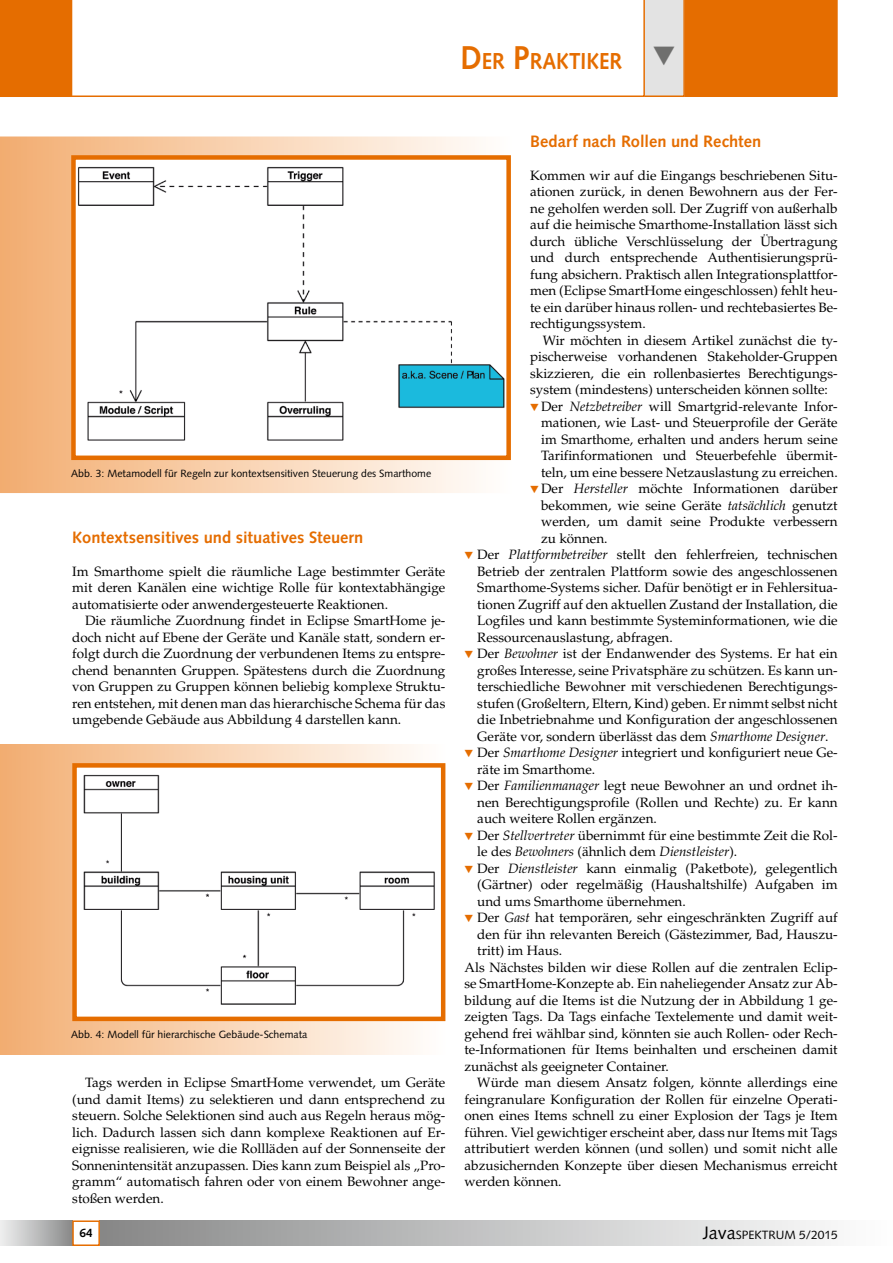
<style>
.page{position:relative;width:893px;height:1263px;background:#fff}
.page>*{position:absolute;margin:0;border:0;box-sizing:border-box;transform-origin:0 0}
.t1{font:700 23.1px "Syntax";color:#e56d00;scale:.9 1}
.t2{font:700 16.5px "Syntax";color:#e56d00}
.t3{font:13.5px/16.5px "Palatino";color:#000;text-align:justify}
.t4{font:italic 13.5px "Palatino";color:#000}
.t5{font:12px "Syntax";color:#000}
.t6{font:700 12px "Syntax";color:#000}
.t7{font:10.5px "Syntax";color:#000}
.s1{font-size:33px}
.s2{font-family:"European Pi Three";font-size:10.5px;color:#e56d00}
.s3{font-style:italic}
.s4{font-style:normal}
.s5{font-size:18px}
</style>
<div class="page">
<div style="left:0;top:1220px;width:72px;height:26px;background:linear-gradient(to right,#f0f0f0,#8c8d8d)"></div>
<div style="left:100px;top:1220px;width:793px;height:26px;background:linear-gradient(to right,#888989,#fff)"></div>
<div style="left:72px;top:1220px;width:28px;height:26px;border:2px solid #e56d00"></div>
<svg style="left:72px;top:0;width:571px;height:97px"></svg>
<div style="left:0;top:0;width:72px;height:97px;background:#e56d00"></div>
<svg style="left:0;top:136px;width:511px;height:357px;background:#f6c79f"></svg>
<img style="left:76px;top:160px;width:430px;height:291px">
<div style="left:71px;top:155px;width:440px;height:305px;border:4px solid #e56d00"></div>
<div style="left:0;top:745px;width:445px;height:309px;background:linear-gradient(to right,#f3ad71,#fffefc)"></div>
<img style="left:77px;top:768px;width:363px;height:248px">
<div style="left:72px;top:763px;width:373px;height:258px;border:4px solid #e56d00"></div>
<svg style="left:643px;top:0;width:195px;height:97px;background:#e4842d"></svg>
<h1 class="t1" style="left:460px;top:48px;width:181px"><span class="s1">D</span>ER <span class="s1">P</span>RAKTIKER</h1>
<p class="t7" style="left:71px;top:467px;width:362px">Abb. 3: Metamodell für Regeln zur kontextsensitiven Steuerung des Smarthome</p>
<p class="t2" style="left:72px;top:527px;width:293px">Kontextsensitives und situatives Steuern</p>
<p class="t3" style="left:72px;top:563px;width:375px">Im Smarthome spielt die räumliche Lage bestimmter Geräte mit deren Kanälen eine wichtige Rolle für kontextabhängige automatisierte oder anwendergesteuerte Reaktionen.</p>
<p class="t3" style="left:72px;top:612px;width:375px;text-indent:13px">Die räumliche Zuordnung findet in Eclipse SmartHome je&shy;doch nicht auf Ebene der Geräte und Kanäle statt, sondern er&shy;folgt durch die Zuordnung der verbundenen Items zu entspre&shy;chend benannten Gruppen. Spätestens durch die Zuordnung von Gruppen zu Gruppen können beliebig komplexe Struktu&shy;ren entstehen, mit denen man das hierarchische Schema für das umgebende Gebäude aus Abbildung 4 darstellen kann.</p>
<p class="t7" style="left:71px;top:1028px;width:238px">Abb. 4: Modell für hierarchische Gebäude-Schemata</p>
<p class="t3" style="left:72px;top:1074px;width:375px;text-indent:13px">Tags werden in Eclipse SmartHome verwendet, um Geräte (und damit Items) zu selektieren und dann entsprechend zu steuern. Solche Selektionen sind auch aus Regeln heraus mög&shy;lich. Dadurch lassen sich dann komplexe Reaktionen auf Er&shy;eignisse realisieren, wie die Rollläden auf der Sonnenseite der Sonnenintensität anzupassen. Dies kann zum Beispiel als „Pro&shy;gramm“ automatisch fahren oder von einem Bewohner ange&shy;stoßen werden.</p>
<p class="t2" style="left:530px;top:131px;width:233px">Bedarf nach Rollen und Rechten</p>
<p class="t3" style="left:530px;top:167px;width:309px">Kommen wir auf die Eingangs beschriebenen Situ&shy;ationen zurück, in denen Bewohnern aus der Fer&shy;ne geholfen werden soll. Der Zugriff von außerhalb auf die heimische Smarthome-Installation lässt sich durch übliche Verschlüsselung der Übertragung und durch entsprechende Authentisierungsprü&shy;fung absichern. Praktisch allen Integrationsplattfor&shy;men (Eclipse SmartHome eingeschlossen) fehlt heu&shy;te ein darüber hinaus rollen- und rechtebasiertes Be&shy;rechtigungssystem.</p>
<p class="t3" style="left:543px;top:332px;width:296px">Wir möchten in diesem Artikel zunächst die ty-</p>
<p class="t3" style="left:530px;top:348px;width:309px">pischerweise vorhandenen Stakeholder-Gruppen</p>
<p class="t3" style="left:530px;top:365px;width:309px">skizzieren, die ein rollenbasiertes Berechtigungs-</p>
<p class="t3" style="left:530px;top:381px;width:299px">system (mindestens) unterscheiden können sollte:</p>
<p class="t3" style="left:530px;top:398px;width:309px"><span class="s2">H</span> Der <span class="s3">Netzbetreiber</span> will Smartgrid-relevante Infor-</p>
<p class="t3" style="left:541px;top:414px;width:298px">mationen, wie Last- und Steuerprofile der Geräte</p>
<p class="t3" style="left:541px;top:431px;width:298px">im Smarthome, erhalten und anders herum seine</p>
<p class="t3" style="left:541px;top:447px;width:298px">Tarifinformationen und Steuerbefehle übermit-</p>
<p class="t3" style="left:541px;top:464px;width:298px">teln, um eine bessere Netzauslastung zu erreichen.</p>
<p class="t3" style="left:530px;top:480px;width:309px"><span class="s2">H</span> Der <span class="s3">Hersteller</span> möchte Informationen darüber</p>
<p class="t3" style="left:541px;top:497px;width:298px">bekommen, wie seine Geräte <span class="s3">tatsächlich</span> genutzt</p>
<p class="t3" style="left:541px;top:513px;width:298px">werden, um damit seine Produkte verbessern</p>
<p class="t3" style="left:541px;top:530px;width:68px">zu können.</p>
<p class="t3" style="left:465px;top:546px;width:375px"><span class="s2">H</span> Der <span class="s3">Plattformbetreiber</span> stellt den fehlerfreien, technischen</p>
<p class="t3" style="left:477px;top:563px;width:362px">Betrieb der zentralen Plattform sowie des angeschlossenen</p>
<p class="t3" style="left:477px;top:579px;width:362px">Smarthome-Systems sicher. Dafür benötigt er in Fehlersitua-</p>
<p class="t3" style="left:477px;top:596px;width:362px">tionen Zugriff auf den aktuellen Zustand der Installation, die</p>
<p class="t3" style="left:477px;top:612px;width:362px">Logfiles und kann bestimmte Systeminformationen, wie die</p>
<p class="t3" style="left:477px;top:629px;width:197px">Ressourcenauslastung, abfragen.</p>
<p class="t3" style="left:465px;top:645px;width:375px"><span class="s2">H</span> Der <span class="s3">Bewohner</span> ist der Endanwender des Systems. Er hat ein</p>
<p class="t3" style="left:477px;top:662px;width:362px">großes Interesse, seine Privatsphäre zu schützen. Es kann un-</p>
<p class="t3" style="left:477px;top:678px;width:362px">terschiedliche Bewohner mit verschiedenen Berechtigungs-</p>
<p class="t3" style="left:477px;top:695px;width:362px">stufen (Großeltern, Eltern, Kind) geben. Er nimmt selbst nicht</p>
<p class="t3" style="left:477px;top:711px;width:362px">die Inbetriebnahme und Konfiguration der angeschlossenen</p>
<p class="t3" style="left:477px;top:728px;width:353px">Geräte vor, sondern überlässt das dem <span class="s3">Smarthome Designer</span>.</p>
<p class="t3" style="left:465px;top:744px;width:375px"><span class="s2">H</span> Der <span class="s3">Smarthome Designer</span> integriert und konfiguriert neue Ge-</p>
<p class="t3" style="left:477px;top:761px;width:120px">räte im Smarthome.</p>
<p class="t3" style="left:465px;top:777px;width:375px"><span class="s2">H</span> Der <span class="s3">Familienmanager</span> legt neue Bewohner an und ordnet ih-</p>
<p class="t3" style="left:477px;top:794px;width:362px">nen Berechtigungsprofile (Rollen und Rechte) zu. Er kann</p>
<p class="t3" style="left:477px;top:810px;width:181px">auch weitere Rollen ergänzen.</p>
<p class="t3" style="left:465px;top:827px;width:375px"><span class="s2">H</span> Der <span class="s3">Stellvertreter</span> übernimmt für eine bestimmte Zeit die Rol-</p>
<p class="t4" style="left:477px;top:844px;width:261px"><span class="s4">le des</span> Bewohners <span class="s4">(ähnlich dem</span> Dienstleister<span class="s4">).</span></p>
<p class="t3" style="left:465px;top:860px;width:375px"><span class="s2">H</span> Der <span class="s3">Dienstleister</span> kann einmalig (Paketbote), gelegentlich</p>
<p class="t3" style="left:477px;top:876px;width:362px">(Gärtner) oder regelmäßig (Haushaltshilfe) Aufgaben im</p>
<p class="t3" style="left:477px;top:893px;width:210px">und ums Smarthome übernehmen.</p>
<p class="t3" style="left:465px;top:909px;width:375px"><span class="s2">H</span> Der <span class="s3">Gast</span> hat temporären, sehr eingeschränkten Zugriff auf</p>
<p class="t3" style="left:477px;top:926px;width:362px">den für ihn relevanten Bereich (Gästezimmer, Bad, Hauszu-</p>
<p class="t3" style="left:477px;top:942px;width:86px">tritt) im Haus.</p>
<p class="t3" style="left:465px;top:959px;width:375px">Als Nächstes bilden wir diese Rollen auf die zentralen Eclip-</p>
<p class="t3" style="left:465px;top:975px;width:375px">se SmartHome-Konzepte ab. Ein naheliegender Ansatz zur Ab-</p>
<p class="t3" style="left:465px;top:992px;width:375px">bildung auf die Items ist die Nutzung der in Abbildung 1 ge-</p>
<p class="t3" style="left:465px;top:1008px;width:375px">zeigten Tags. Da Tags einfache Textelemente und damit weit-</p>
<p class="t3" style="left:465px;top:1025px;width:375px">gehend frei wählbar sind, könnten sie auch Rollen- oder Rech-</p>
<p class="t3" style="left:465px;top:1041px;width:375px">te-Informationen für Items beinhalten und erscheinen damit</p>
<p class="t3" style="left:465px;top:1058px;width:206px">zunächst als geeigneter Container.</p>
<p class="t3" style="left:477px;top:1074px;width:362px">Würde man diesem Ansatz folgen, könnte allerdings eine</p>
<p class="t3" style="left:465px;top:1091px;width:375px">feingranulare Konfiguration der Rollen für einzelne Operati-</p>
<p class="t3" style="left:465px;top:1107px;width:375px">onen eines Items schnell zu einer Explosion der Tags je Item</p>
<p class="t3" style="left:465px;top:1124px;width:375px">führen. Viel gewichtiger erscheint aber, dass nur Items mit Tags</p>
<p class="t3" style="left:465px;top:1140px;width:375px">attributiert werden können (und sollen) und somit nicht alle</p>
<p class="t3" style="left:465px;top:1157px;width:375px">abzusichernden Konzepte über diesen Mechanismus erreicht</p>
<p class="t3" style="left:465px;top:1173px;width:99px">werden können.</p>
<p class="t6" style="left:79px;top:1226px;width:15px">64</p>
<p class="t5" style="left:703px;top:1227px;width:137px"><span class="s5">Java</span>SPEKTRUM 5/2015</p>
</div>
